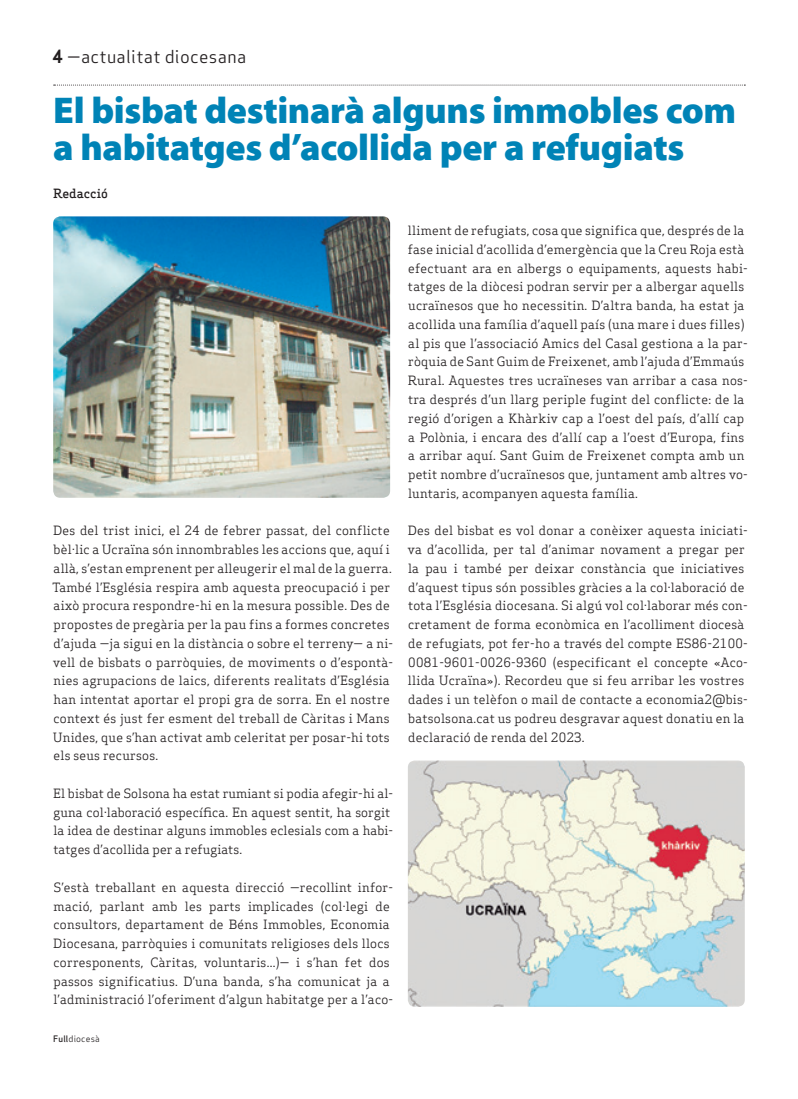
<style>
.page{position:relative;width:798px;height:1099px;background:#fff}
.page>*{position:absolute;margin:0;border:0;box-sizing:border-box;transform-origin:0 0}
.t1{font:900 37.5px/37.5px "Myriad Pro";letter-spacing:-.01em;color:#0083b6}
.t2{font:17.5px "Apex Sans Book T";letter-spacing:.02em;color:#231f20}
.t3{font:12.5px/18.8px "Apex Serif";letter-spacing:.02em;color:#231f20}
.t4{font:500 12.5px "Apex Serif";color:#231f20}
.t5{font:8.75px "Apex Sans Book T";letter-spacing:.02em;color:#231f20}
.s1{font-family:"Apex Sans Bold T"}
.s2{font-family:"Apex Sans Medium T"}
</style>
<div class="page">
<svg style="left:54px;top:85px;width:691px;height:1px"></svg>
<img style="left:53px;top:216px;width:337px;height:282px">
<img style="left:407px;top:760px;width:337px;height:246px">
<h2 class="t2" style="left:52px;top:46px;width:195px"><span class="s1">4</span> —actualitat diocesana</h2>
<h1 class="t1" style="left:53px;top:90px;width:684px">El bisbat destinarà alguns immobles com a habitatges d’acollida per a refugiats</h1>
<p class="t4" style="left:53px;top:185px;width:56px">Redacció</p>
<p class="t3" style="left:52px;top:521px;width:342px">Des del trist inici, el 24 de febrer passat, del conflicte bèl·lic a Ucraïna són innombrables les accions que, aquí i allà, s’estan emprenent per alleugerir el mal de la guerra.<br>També l’Església respira amb aquesta preocupació i per això procura respondre-hi en la mesura possible. Des de propostes de pregària per la pau fins a formes concretes d’ajuda —ja sigui en la distància o sobre el terreny— a ni&shy;vell de bisbats o parròquies, de moviments o d’espontà&shy;nies agrupacions de laics, diferents realitats d’Església han intentat aportar el propi gra de sorra. En el nostre context és just fer esment del treball de Càritas i Mans Unides, que s’han activat amb celeritat per posar-hi tots els seus recursos.</p>
<p class="t3" style="left:53px;top:783px;width:341px">El bisbat de Solsona ha estat rumiant si podia afegir-hi al&shy;guna col·laboració específica. En aquest sentit, ha sorgit la idea de destinar alguns immobles eclesials com a habi&shy;tatges d’acollida per a refugiats.</p>
<p class="t3" style="left:53px;top:877px;width:341px">S’està treballant en aquesta direcció —recollint infor&shy;mació, parlant amb les parts implicades (col·legi de consultors, departament de Béns Immobles, Economia Diocesana, parròquies i comunitats religioses dels llocs corresponents, Càritas, voluntaris...)— i s’han fet dos passos significatius. D’una banda, s’ha comunicat ja a l’administració l’oferiment d’algun habitatge per a l’aco-</p>
<p class="t5" style="left:53px;top:1032px;width:48px"><span class="s2">Full</span>diocesà</p>
<p class="t3" style="left:408px;top:221px;width:341px">lliment de refugiats, cosa que significa que, després de la fase inicial d’acollida d’emergència que la Creu Roja està efectuant ara en albergs o equipaments, aquests habi&shy;tatges de la diòcesi podran servir per a albergar aquells ucraïnesos que ho necessitin. D’altra banda, ha estat ja acollida una família d’aquell país (una mare i dues filles) al pis que l’associació Amics del Casal gestiona a la par&shy;ròquia de Sant Guim de Freixenet, amb l’ajuda d’Emmaús Rural. Aquestes tres ucraïneses van arribar a casa nos&shy;tra després d’un llarg periple fugint del conflicte: de la regió d’origen a Khàrkiv cap a l’oest del país, d’allí cap a Polònia, i encara des d’allí cap a l’oest d’Europa, fins a arribar aquí. Sant Guim de Freixenet compta amb un petit nombre d’ucraïnesos que, juntament amb altres vo&shy;luntaris, acompanyen aquesta família.</p>
<p class="t3" style="left:407px;top:521px;width:341px">Des del bisbat es vol donar a conèixer aquesta iniciati&shy;va d’acollida, per tal d’animar novament a pregar per la pau i també per deixar constància que iniciatives d’aquest tipus són possibles gràcies a la col·laboració de tota l’Església diocesana. Si algú vol col·laborar més con&shy;cretament de forma econòmica en l’acolliment diocesà de refugiats, pot fer-ho a través del compte ES86-2100- 0081-9601-0026-9360 (especificant el concepte «Aco&shy;llida Ucraïna»). Recordeu que si feu arribar les vostres dades i un telèfon o mail de contacte a economia2@bis&shy;batsolsona.cat us podreu desgravar aquest donatiu en la declaració de renda del 2023.</p>
</div>
